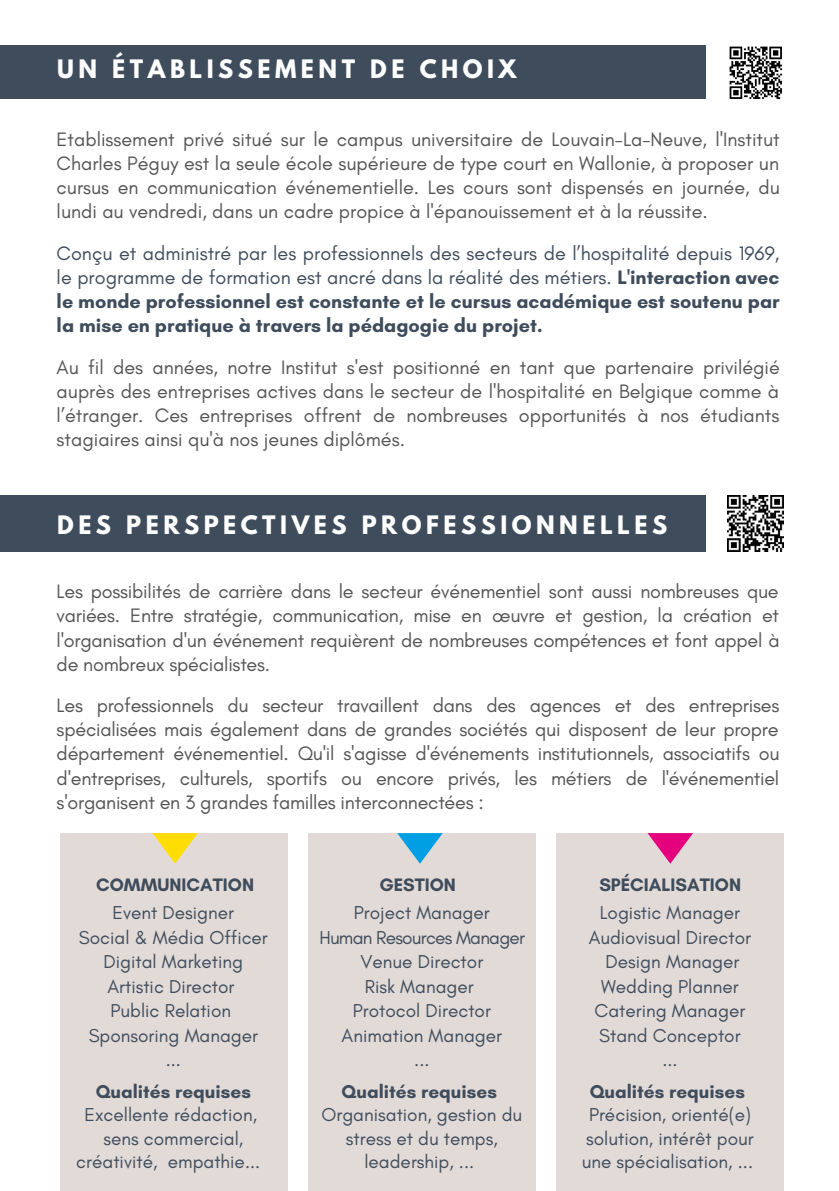
<style>
.page{position:relative;width:839px;height:1191px;background:#fff}
.page>*{position:absolute;margin:0;border:0;box-sizing:border-box;transform-origin:0 0}
.t1{font:700 22.6px "League Spartan";letter-spacing:.2em;color:#fff}
.t2{font:19.8px/24.2px "Glacial Indifference";letter-spacing:-.005em;color:#545454;text-align:justify}
.t3{font:19.8px/24.2px "Glacial Indifference";color:#3e4c5c;text-align:justify}
.t4{font:19px/23.6px "Glacial Indifference";color:#3e4c5c;text-align:center}
.t5{font:700 19px "Glacial Indifference";color:#3e4c5c}
.t6{font:19px "Glacial Indifference";letter-spacing:-.04em;color:#3e4c5c}
.t7{font:700 18.4px "Glacial Indifference";color:#3e4c5c}
.s1{font-weight:700}
</style>
<div class="page">
<div style="left:0;top:496px;width:705px;height:56px;background:#3e4c5c"></div>
<div style="left:0;top:45px;width:705px;height:54px;background:#3e4c5c"></div>
<div style="left:61px;top:833px;width:227px;height:358px;background:#e2dad7"></div>
<div style="left:308px;top:833px;width:227px;height:358px;background:#e2dad7"></div>
<div style="left:556px;top:833px;width:227px;height:358px;background:#e2dad7"></div>
<svg style="left:152px;top:833px;width:46px;height:31px"></svg>
<svg style="left:397px;top:833px;width:46px;height:31px"></svg>
<svg style="left:647px;top:833px;width:46px;height:31px"></svg>
<img style="left:727px;top:496px;width:56px;height:55px">
<img style="left:729px;top:46px;width:53px;height:53px">
<p class="t1" style="left:57px;top:58px;width:461px">UN ÉTABLISSEMENT DE CHOIX</p>
<p class="t2" style="left:57px;top:127px;width:724px">Etablissement privé situé sur le campus universitaire de Louvain-La-Neuve, l'Institut Charles Péguy est la seule école supérieure de type court en Wallonie, à proposer un cursus en communication événementielle. Les cours sont dispensés en journée, du lundi au vendredi, dans un cadre propice à l'épanouissement et à la réussite.</p>
<p class="t3" style="left:57px;top:241px;width:724px">Conçu et administré par les professionnels des secteurs de l’hospitalité depuis 1969, le programme de formation est ancré dans la réalité des métiers. <span class="s1">L'interaction avec le monde professionnel est constante et le cursus académique est soutenu par la mise en pratique à travers la pédagogie du projet.</span></p>
<p class="t2" style="left:57px;top:355px;width:724px">Au fil des années, notre Institut s'est positionné en tant que partenaire privilégié auprès des entreprises actives dans le secteur de l'hospitalité en Belgique comme à l’étranger. Ces entreprises offrent de nombreuses opportunités à nos étudiants stagiaires ainsi qu'à nos jeunes diplômés.</p>
<p class="t1" style="left:57px;top:514px;width:611px">DES PERSPECTIVES PROFESSIONNELLES</p>
<p class="t2" style="left:57px;top:579px;width:724px">Les possibilités de carrière dans le secteur événementiel sont aussi nombreuses que variées. Entre stratégie, communication, mise en œuvre et gestion, la création et l'organisation d'un événement requièrent de nombreuses compétences et font appel à de nombreux spécialistes.</p>
<p class="t2" style="left:57px;top:693px;width:724px">Les professionnels du secteur travaillent dans des agences et des entreprises spécialisées mais également dans de grandes sociétés qui disposent de leur propre département événementiel. Qu'il s'agisse d'événements institutionnels, associatifs ou d'entreprises, culturels, sportifs ou encore privés, les métiers de l'événementiel s'organisent en 3 grandes familles interconnectées :</p>
<p class="t7" style="left:96px;top:873px;width:159px">COMMUNICATION</p>
<p class="t7" style="left:379px;top:873px;width:78px">GESTION</p>
<p class="t7" style="left:599px;top:873px;width:143px">SPÉCIALISATION</p>
<p class="t4" style="left:113px;top:901px;width:123px">Event Designer</p>
<p class="t4" style="left:79px;top:925px;width:190px">Social &amp; Média Officer</p>
<p class="t4" style="left:104px;top:950px;width:141px">Digital Marketing</p>
<p class="t4" style="left:107px;top:974px;width:128px">Artistic Director</p>
<p class="t4" style="left:110px;top:999px;width:122px">Public Relation</p>
<p class="t4" style="left:89px;top:1023px;width:171px">Sponsoring Manager</p>
<p class="t4" style="left:166px;top:1048px;width:17px">...</p>
<p class="t4" style="left:85px;top:1079px;width:174px"><span class="s1">Qualités requises<br></span>Excellente rédaction,</p>
<p class="t4" style="left:103px;top:1126px;width:141px">sens commercial,</p>
<p class="t4" style="left:76px;top:1150px;width:185px">créativité, empathie...</p>
<p class="t4" style="left:354px;top:901px;width:137px">Project Manager</p>
<p class="t6" style="left:319px;top:926px;width:207px">Human Resources Manager</p>
<p class="t4" style="left:360px;top:950px;width:124px">Venue Director</p>
<p class="t4" style="left:365px;top:974px;width:110px">Risk Manager</p>
<p class="t4" style="left:353px;top:999px;width:140px">Protocol Director</p>
<p class="t4" style="left:341px;top:1023px;width:162px">Animation Manager</p>
<p class="t4" style="left:414px;top:1048px;width:17px">...</p>
<p class="t5" style="left:341px;top:1080px;width:157px">Qualités requises</p>
<p class="t4" style="left:321px;top:1103px;width:202px">Organisation, gestion du stress et du temps, leadership, ...</p>
<p class="t4" style="left:599px;top:901px;width:142px">Logistic Manager</p>
<p class="t4" style="left:588px;top:925px;width:164px">Audiovisual Director</p>
<p class="t4" style="left:605px;top:950px;width:135px">Design Manager</p>
<p class="t4" style="left:601px;top:974px;width:139px">Wedding Planner</p>
<p class="t4" style="left:594px;top:999px;width:152px">Catering Manager</p>
<p class="t4" style="left:599px;top:1023px;width:143px">Stand Conceptor</p>
<p class="t4" style="left:662px;top:1048px;width:17px">...</p>
<p class="t5" style="left:589px;top:1080px;width:157px">Qualités requises</p>
<p class="t4" style="left:581px;top:1103px;width:173px">Précision, orienté(e) solution, intérêt pour une spécialisation, ...</p>
</div>
